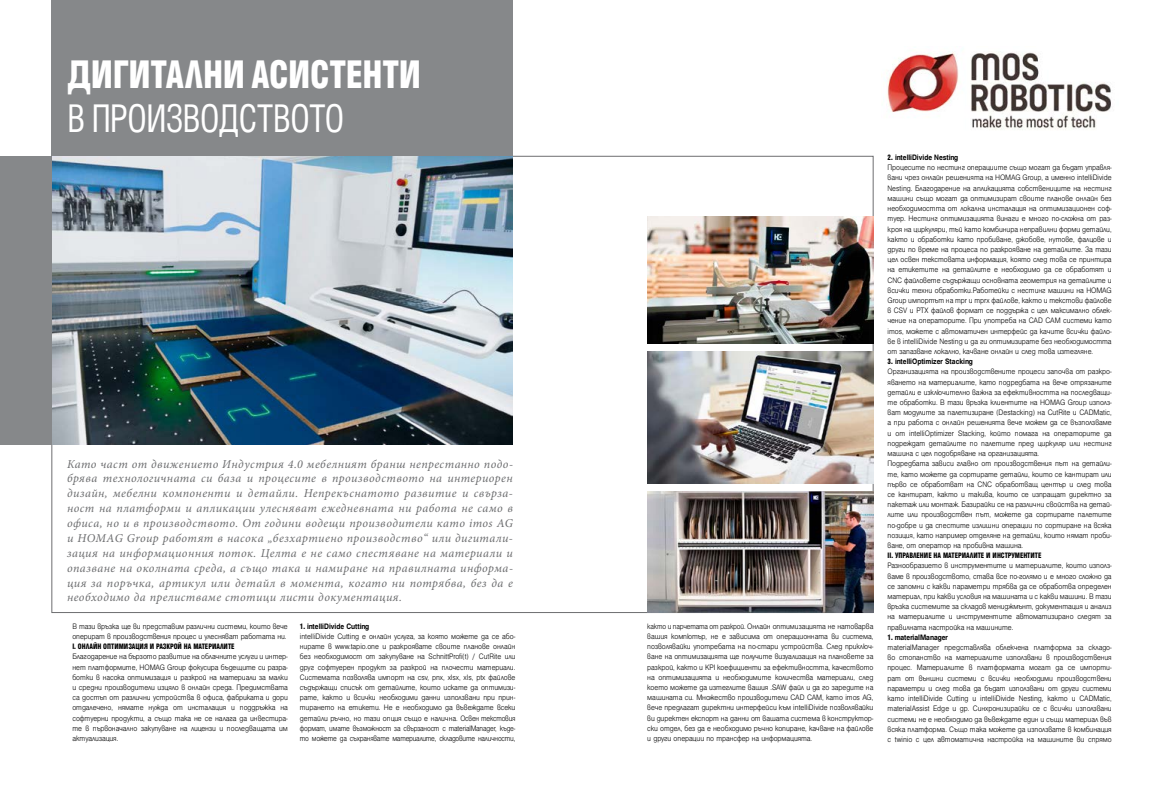
<style>
.page{position:relative;width:1174px;height:800px;background:#fff}
.page>*{position:absolute;margin:0;border:0;box-sizing:border-box;transform-origin:0 0}
.t1{font:900 condensed 43.1px "Helen Bg";color:#fff;scale:.9 1}
.t2{font:condensed 43.1px "Helen Bg";letter-spacing:-.01em;color:#fff;scale:.9 1}
.t3{font:italic 12px/14.9px "Minion Pro";letter-spacing:.04em;color:#6b6c6e;text-align:justify}
.t4{font:300 8.5px/10.2px "Helen Bg";color:#000;scale:.9 1}
.t5{font:300 8.5px/10.2px "Helen Bg";color:#000;text-align:justify;scale:.86 1}
.t6{font:900 condensed 8.5px "Helen Bg";color:#000;scale:.9 1}
.s1{font-weight:900;font-stretch:condensed}
.s2{font-weight:700}
</style>
<div class="page">
<div style="left:52px;top:0;width:461px;height:156px;background:#86888a"></div>
<img style="left:887px;top:51px;width:224px;height:79px">
<img style="left:52px;top:156px;width:461px;height:288px">
<img style="left:647px;top:216px;width:226px;height:127px">
<img style="left:647px;top:351px;width:226px;height:132px">
<img style="left:647px;top:491px;width:226px;height:121px">
<div style="left:0;top:156px;width:52px;height:288px;background:#86888a"></div>
<h1 class="t1" style="left:68px;top:49px;width:394px">ДИГИТАЛНИ АСИСТЕНТИ</h1>
<h1 class="t2" style="left:68px;top:94px;width:309px">В ПРОИЗВОДСТВОТО</h1>
<p class="t3" style="left:67px;top:456px;width:447px">Като част от движението Индустрия 4.0 мебелният бранш непрестанно подо&shy;брява технологичната си база и процесите в производството на интериорен дизайн, мебелни компоненти и детайли. Непрекъснатото развитие и свърза&shy;ност на платформи и апликации улесняват ежедневната ни работа не само в офиса, но и в производството. От години водещи производители като imos AG и HOMAG Group работят в насока „безхартиено производство“ или дигитали&shy;зация на информационния поток. Целта е не само спестяване на материали и опазване на околната среда, а също така и намиране на правилната информа&shy;ция за поръчка, артикул или детайл в момента, когато ни потрябва, без да е необходимо да прелистваме стотици листи документация.</p>
<p class="t4" style="left:72px;top:620px;width:241px">В тази връзка ще ви представим различни системи, които вече оперират в производствения процес и улесняват работата ни.</p>
<p class="t6" style="left:72px;top:641px;width:182px">I. ОНЛАЙН ОПТИМИЗАЦИЯ И РАЗКРОЙ НА МАТЕРИАЛИТЕ</p>
<p class="t4" style="left:72px;top:651px;width:241px;text-align:justify">Благодарение на бързото развитие на облачните услуги и интер&shy;нет платформите, HOMAG Group фокусира бъдещите си разра&shy;ботки в насока оптимизация и разкрой на материали за малки и средни производители изцяло в онлайн среда. Предимствата са достъп от различни устройства в офиса, фабриката и дори отдалечено, нямате нужда от инсталация и поддръжка на софтуерни продукти, а също така не се налага да инвестира&shy;те в първоначално закупуване на лицензи и последващата им актуализация.</p>
<p class="t4" style="left:300px;top:620px;width:241px"><span class="s1">1.</span> <span class="s2">intelliDivide Cutting<br></span>intelliDivide Cutting е онлайн услуга, за която можете да се або&shy;нирате в www.tapio.one и разкроявате своите планове онлайн без необходимост от закупуване на SchnittProfi(t) / CutRite или друг софтуерен продукт за разкрой на плочести материали.<br>Системата позволява импорт на csv, pnx, xlsx, xls, ptx файлове съдържащи списък от детайлите, които искате да оптимизи&shy;рате, както и всички необходими данни използвани при прин&shy;тирането на етикети. Не е необходимо да въвеждате всеки детайли ръчно, но тази опция също е налична. Освен текстовия формат, имате възможност за свързаност с materialManager, къде&shy;то можете да съхранявате материалите, складовите наличности,</p>
<p class="t5" style="left:647px;top:620px;width:264px">както и парчетата от разкрой. Онлайн оптимизацията не натоварва вашия компютър, не е зависима от операционната ви система, позволявайки употребата на по-стари устройства. След приключ&shy;ване на оптимизацията ще получите визуализация на плановете за разкрой, както и KPI коефициенти за ефективността, качеството на оптимизацията и необходимите количества материали, след което можете да изтеглите вашия .SAW файл и да го заредите на машината си. Множество производители CAD CAM, като imos AG, вече предлагат директни интерфейси към intelliDivide позволявайки ви директен експорт на данни от вашата система в конструктор&shy;ски отдел, без да е необходимо ръчно копиране, качване на файлове и други операции по трансфер на информацията.</p>
<p class="t4" style="left:887px;top:152px;width:250px"><span class="s1">2.</span> <span class="s2">intelliDivide Nesting<br></span>Процесите по нестинг операциите също могат да бъдат управля&shy;вани чрез онлайн решенията на HOMAG Group, а именно intelliDivide Nesting. Благодарение на апликацията собствениците на нестинг машини също могат да оптимизират своите планове онлайн без необходимостта от локална инсталация на оптимизационен соф&shy;туер. Нестинг оптимизацията винаги е много по-сложна от раз&shy;кроя на циркуляри, тъй като комбинира неправилни форми детайли, както и обработки като пробиване, джобове, нутове, фалцове и други по време на процеса по разкрояване на детайлите. За тази цел освен текстовата информация, която след това се принтира на етикетите на детайлите е необходимо да се обработят и CNC файловете съдържащи основната геометрия на детайлите и всички техни обработки.Работейки с нестинг машини на HOMAG Group импортът на mpr и mprx файлове, както и текстови файлове в CSV и PTX файлов формат се поддържа с цел максимално облек&shy;чение на операторите. При употреба на CAD CAM системи като imos, можете с автоматичен интерфейс да качите всички файло&shy;ве в intelliDivide Nesting и да ги оптимизирате без необходимостта от запазване локално, качване онлайн и след това изтегляне.</p>
<p class="t4" style="left:887px;top:356px;width:250px"><span class="s1">3.</span> <span class="s2">intelliOptimizer Stacking<br></span>Организацията на производствените процеси започва от разкро&shy;яването на материалите, като подредбата на вече отрязаните детайли е изключително важна за ефективността на последващи&shy;те обработки. В тази връзка клиентите на HOMAG Group използ&shy;ват модулите за палетизиране (Destacking) на CutRite и CADMatic, а при работа с онлайн решенията вече можем да се възползваме и от intelliOptimizer Stacking, който помага на операторите да подреждат детайлите по палетите пред циркуляр или нестинг машина с цел подобряване на организацията.<br>Подредбата зависи главно от производствения път на детайли&shy;те, като можете да сортирате детайли, които се кантират или първо се обработват на CNC обработващ център и след това се кантират, както и такива, които се изпращат директно за пакетаж или монтаж. Базирайки се на различни свойства на детай&shy;лите или производствен път, можете да сортирате палетите по-добре и да спестите излишни операции по сортиране на всяка позиция, като например отделяне на детайли, които нямат проби&shy;ване, от оператор на пробивна машина.</p>
<p class="t6" style="left:887px;top:550px;width:172px">II. УПРАВЛЕНИЕ НА МАТЕРИАЛИТЕ И ИНСТРУМЕНТИТЕ</p>
<p class="t4" style="left:887px;top:560px;width:250px;text-align:justify">Разнообразието в инструментите и материалите, които използ&shy;ваме в производството, става все по-голямо и е много сложно да се запомни с какви параметри трябва да се обработва определен материал, при какви условия на машината и с какви машини. В тази връзка системите за складов мениджмънт, документация и анализ на материалите и инструментите автоматизирано следят за правилната настройка на машините.</p>
<p class="t4" style="left:887px;top:631px;width:250px"><span class="s1">1.</span> <span class="s2">materialManager<br></span>materialManager представлява облекчена платформа за складо&shy;во стопанство на материалите използвани в производствения процес. Материалите в платформата могат да се импорти&shy;рат от външни системи с всички необходими производствени параметри и след това да бъдат използвани от други системи като intelliDivide Cutting и intelliDivide Nesting, както и CADMatic, materialAssist Edge и др. Синхронизирайки се с всички използвани системи не е необходимо да въвеждате един и същи материал във всяка платформа. Също така можете да използвате в комбинация с twinio с цел автоматична настройка на машините ви спрямо</p>
</div>
